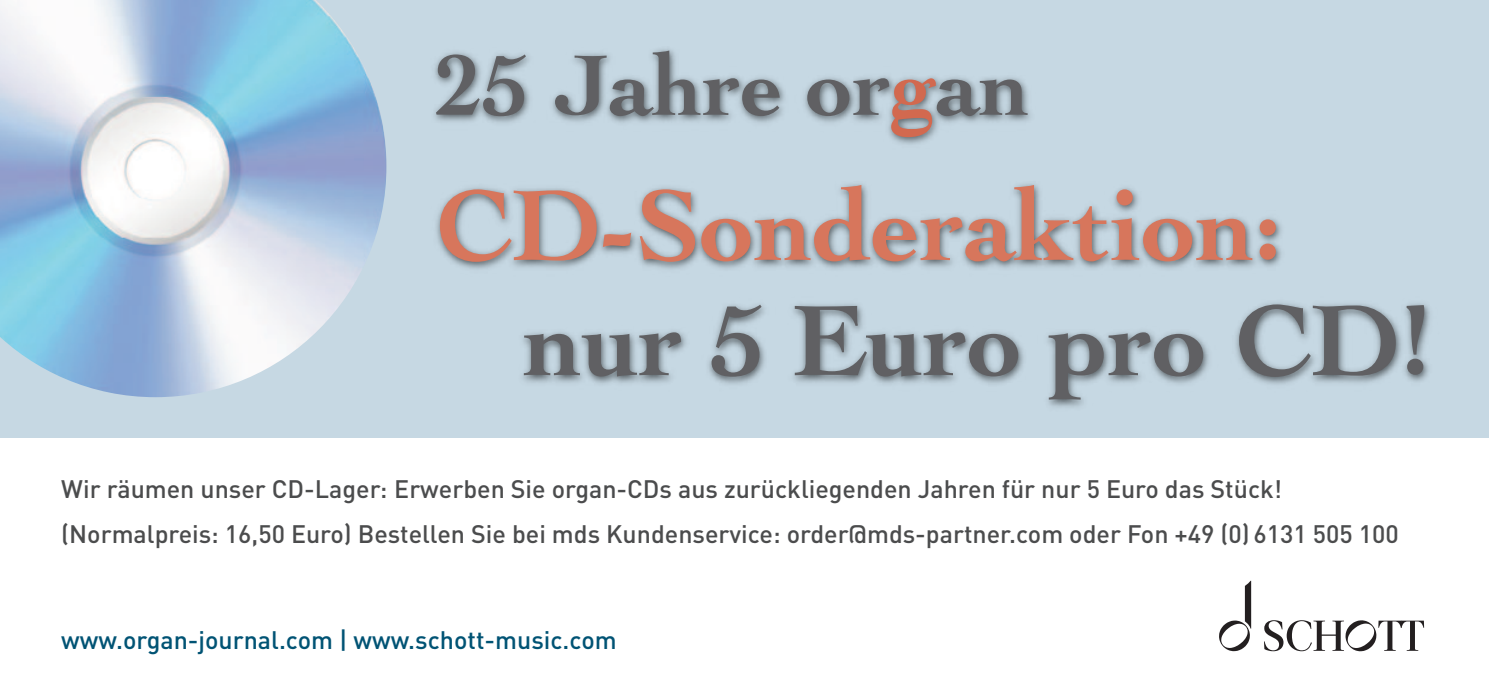
<style>
.page{position:relative;width:1489px;height:695px;background:#fff}
.page>*{position:absolute;margin:0;border:0;box-sizing:border-box;transform-origin:0 0}
.t1{font:700 105px "Cochin LT Std";color:#d7765c}
.t2{font:700 105px "Cochin LT Std";color:#606063}
.t3{font:700 90px "Cochin LT Std";color:#606063}
.t4{font:500 25px/45px "DIN Pro";color:#4b4c4d}
.t5{font:500 25px "DIN Pro";color:#005374}
.s1{color:#d2694f}
</style>
<div class="page">
<div style="left:0;top:0;width:1488px;height:438px;background:#c6d8e3"></div>
<svg style="left:1264px;top:620px;width:159px;height:31px"></svg>
<svg style="left:1219px;top:601px;width:32px;height:50px"></svg>
<img style="left:386px;top:49px;width:1044px;height:552px">
<img style="left:0;top:0;width:386px;height:397px">
<h2 class="t3" style="left:436px;top:52px;width:595px">25 Jahre or<span class="s1">g</span>an</h2>
<h1 class="t1" style="left:436px;top:186px;width:848px">CD-Sonderaktion:</h1>
<h1 class="t2" style="left:524px;top:301px;width:906px">nur 5 Euro pro CD!</h1>
<p class="t4" style="left:61px;top:467px;width:1338px">Wir räumen unser CD-Lager: Erwerben Sie organ-CDs aus zurückliegenden Jahren für nur 5 Euro das Stück! (Normalpreis: 16,50 Euro) Bestellen Sie bei mds Kundenservice: order@mds-partner.com oder Fon +49 (0) 6131 505 100</p>
<p class="t5" style="left:61px;top:628px;width:557px">www.organ-journal.com | www.schott-music.com</p>
</div>
